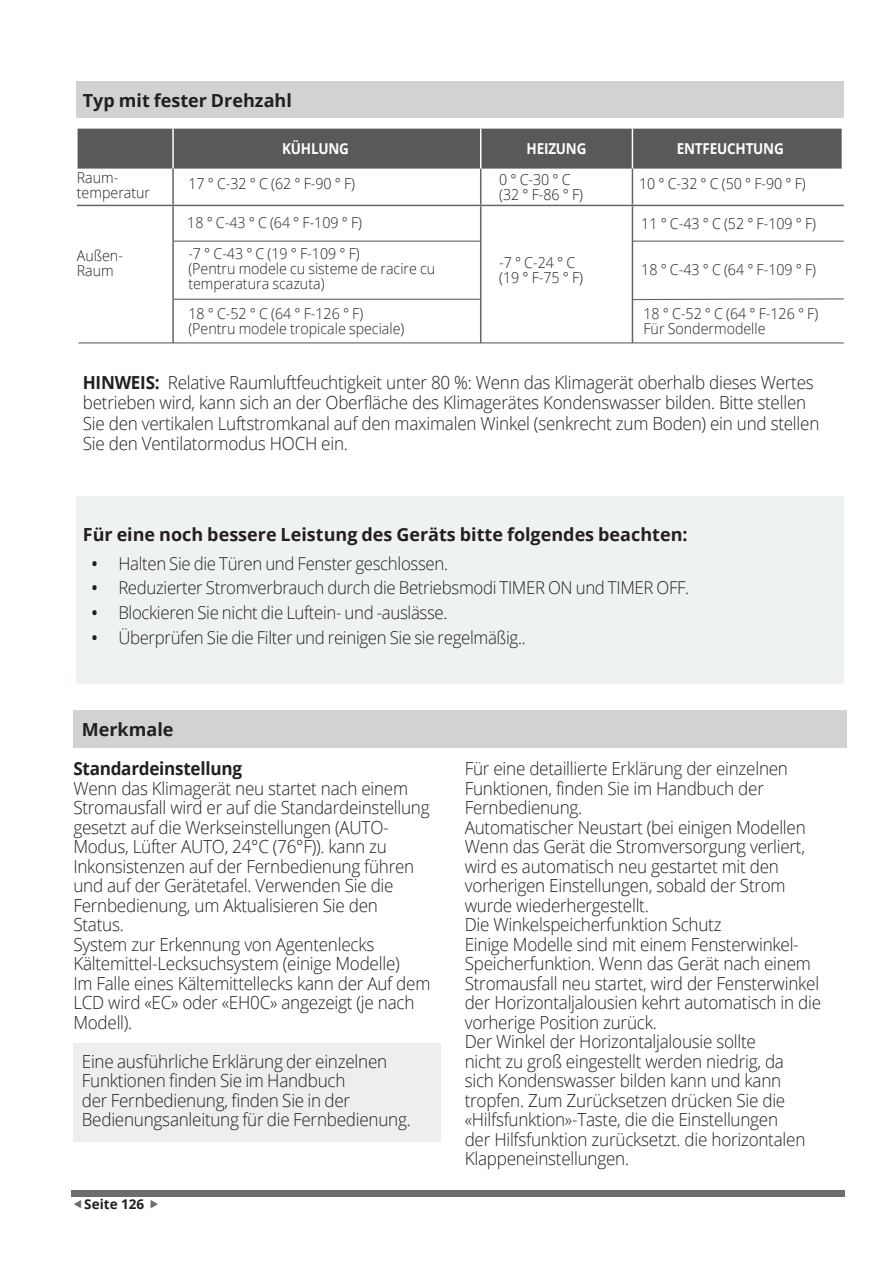
<style>
.page{position:relative;width:893px;height:1263px;background:#fff}
.page>*{position:absolute;margin:0;border:0;box-sizing:border-box;transform-origin:0 0}
.t1{font:300 18px/19.5px "Open Sans";letter-spacing:-.015em;color:#231f20;scale:.95 1}
.t2{font:700 18px/39.5px "Open Sans";color:#231f20}
.t3{font:300 17.7px "Open Sans";letter-spacing:-.02em;color:#231f20;scale:.95 1}
.t4{font:300 15px/15px "Open Sans";color:#231f20;scale:.95 1}
.t5{font:700 15px "Open Sans";letter-spacing:-.015em;color:#fff;scale:.9 1}
.t6{font:700 13.5px "Open Sans";color:#231f20}
.s1{font-weight:700}
.s2{font-weight:600}
</style>
<div class="page">
<div style="left:71px;top:1191px;width:774px;height:6px;background:#6c6d70"></div>
<div style="left:73px;top:1043px;width:368px;height:99px;background:#eeeeef"></div>
<div style="left:76px;top:496px;width:768px;height:188px;background:#eff2f3"></div>
<div style="left:76px;top:82px;width:768px;height:36px;background:#d1d2d4"></div>
<div style="left:78px;top:129px;width:764px;height:40px;background:#5a5858"></div>
<svg style="left:78px;top:240px;width:766px;height:104px"></svg>
<hr style="left:77px;top:205px;width:76px;height:1px;background:#666464">
<hr style="left:153px;top:205px;width:261px;height:1px;background:#666464">
<hr style="left:172px;top:241px;width:2px;height:58px;background:#666464">
<hr style="left:414px;top:205px;width:171px;height:1px;background:#666464">
<hr style="left:585px;top:205px;width:259px;height:1px;background:#666464">
<hr style="left:632px;top:129px;width:1px;height:40px;background:#fff">
<hr style="left:632px;top:169px;width:1px;height:36px;background:#666464">
<hr style="left:632px;top:206px;width:1px;height:35px;background:#666464">
<hr style="left:632px;top:241px;width:1px;height:58px;background:#666464">
<hr style="left:632px;top:299px;width:1px;height:44px;background:#666464">
<hr style="left:172px;top:129px;width:2px;height:40px;background:#fff">
<hr style="left:172px;top:169px;width:2px;height:36px;background:#666464">
<hr style="left:172px;top:206px;width:2px;height:35px;background:#666464">
<hr style="left:172px;top:299px;width:2px;height:44px;background:#666464">
<hr style="left:480px;top:129px;width:1px;height:40px;background:#fff">
<hr style="left:480px;top:169px;width:1px;height:36px;background:#666464">
<hr style="left:480px;top:206px;width:1px;height:35px;background:#666464">
<hr style="left:480px;top:241px;width:1px;height:58px;background:#666464">
<hr style="left:480px;top:299px;width:1px;height:44px;background:#666464">
<div style="left:73px;top:711px;width:774px;height:37px;background:#d1d2d4"></div>
<p class="t2" style="left:83px;top:80px;width:211px">Typ mit fester Drehzahl</p>
<p class="t5" style="left:282px;top:138px;width:76px">KÜHLUNG</p>
<p class="t5" style="left:527px;top:138px;width:68px">HEIZUNG</p>
<p class="t5" style="left:677px;top:138px;width:120px">ENTFEUCHTUNG</p>
<p class="t4" style="left:77px;top:170px;width:79px">Raum&shy;temperatur</p>
<p class="t4" style="left:499px;top:172px;width:90px">0 ° C-30 ° C (32 ° F-86 ° F)</p>
<p class="t4" style="left:188px;top:176px;width:177px">17 ° C-32 ° C (62 ° F-90 ° F)</p>
<p class="t4" style="left:639px;top:176px;width:177px">10 ° C-32 ° C (50 ° F-90 ° F)</p>
<p class="t4" style="left:77px;top:247px;width:50px">Außen-<br>Raum</p>
<p class="t4" style="left:187px;top:214px;width:186px">18 ° C-43 ° C (64 ° F-109 ° F)</p>
<p class="t4" style="left:188px;top:246px;width:261px">-7 ° C-43 ° C (19 ° F-109 ° F)<br>(Pentru modele cu sisteme de racire cu temperatura scazuta)</p>
<p class="t4" style="left:188px;top:305px;width:229px">18 ° C-52 ° C (64 ° F-126 ° F) (Pentru modele tropicale speciale)</p>
<p class="t4" style="left:499px;top:255px;width:90px">-7 ° C-24 ° C (19 ° F-75 ° F)</p>
<p class="t4" style="left:641px;top:215px;width:186px">11 ° C-43 ° C (52 ° F-109 ° F)</p>
<p class="t4" style="left:641px;top:261px;width:186px">18 ° C-43 ° C (64 ° F-109 ° F)</p>
<p class="t4" style="left:643px;top:305px;width:186px">18 ° C-52 ° C (64 ° F-126 ° F)<br>Für Sondermodelle</p>
<p class="t1" style="left:83px;top:372px;width:777px;line-height:20.2px"><span class="s1">HINWEIS:</span> Relative Raumluftfeuchtigkeit unter 80 %: Wenn das Klimagerät oberhalb dieses Wertes betrieben wird, kann sich an der Oberfläche des Klimagerätes Kondenswasser bilden. Bitte stellen Sie den vertikalen Luftstromkanal auf den maximalen Winkel (senkrecht zum Boden) ein und stellen Sie den Ventilatormodus HOCH ein.</p>
<p class="t2" style="left:83px;top:514px;width:606px">Für eine noch bessere Leistung des Geräts bitte folgendes beachten:</p>
<p class="t3" style="left:91px;top:551px;width:377px"><span class="s2">•</span> Halten Sie die Türen und Fenster geschlossen.</p>
<p class="t3" style="left:91px;top:575px;width:631px"><span class="s2">•</span> Reduzierter Stromverbrauch durch die Betriebsmodi TIMER ON und TIMER OFF.</p>
<p class="t3" style="left:91px;top:600px;width:376px"><span class="s2">•</span> Blockieren Sie nicht die Luftein- und -auslässe.</p>
<p class="t3" style="left:91px;top:625px;width:459px"><span class="s2">•</span> Überprüfen Sie die Filter und reinigen Sie sie regelmäßig..</p>
<p class="t2" style="left:73px;top:709px;width:170px;text-indent:9px">Merkmale<br>Standardeinstellung</p>
<p class="t1" style="left:73px;top:778px;width:377px">Wenn das Klimagerät neu startet nach einem Stromausfall wird er auf die Standardeinstellung gesetzt auf die Werkseinstellungen (AUTO-Modus, Lüfter AUTO, 24°C (76°F)). kann zu Inkonsistenzen auf der Fernbedienung führen und auf der Gerätetafel. Verwenden Sie die Fernbedienung, um Aktualisieren Sie den Status.<br>System zur Erkennung von Agentenlecks Kältemittel-Lecksuchsystem (einige Modelle)<br>Im Falle eines Kältemittellecks kann der Auf dem LCD wird «EC» oder «EH0C» angezeigt (je nach Modell).</p>
<p class="t1" style="left:82px;top:1051px;width:348px">Eine ausführliche Erklärung der einzelnen Funktionen finden Sie im Handbuch<br>der Fernbedienung, finden Sie in der Bedienungsanleitung für die Fernbedienung.</p>
<p class="t6" style="left:84px;top:1194px;width:62px">Seite 126</p>
<p class="t1" style="left:465px;top:759px;width:377px">Für eine detaillierte Erklärung der einzelnen Funktionen, finden Sie im Handbuch der Fernbedienung.<br>Automatischer Neustart (bei einigen Modellen Wenn das Gerät die Stromversorgung verliert, wird es automatisch neu gestartet mit den vorherigen Einstellungen, sobald der Strom wurde wiederhergestellt.<br>Die Winkelspeicherfunktion Schutz<br>Einige Modelle sind mit einem Fensterwinkel-Speicherfunktion. Wenn das Gerät nach einem Stromausfall neu startet, wird der Fensterwinkel der Horizontaljalousien kehrt automatisch in die vorherige Position zurück.<br>Der Winkel der Horizontaljalousie sollte<br>nicht zu groß eingestellt werden niedrig, da<br>sich Kondenswasser bilden kann und kann tropfen. Zum Zurücksetzen drücken Sie die «Hilfsfunktion»-Taste, die die Einstellungen<br>der Hilfsfunktion zurücksetzt. die horizontalen Klappeneinstellungen.</p>
</div>
